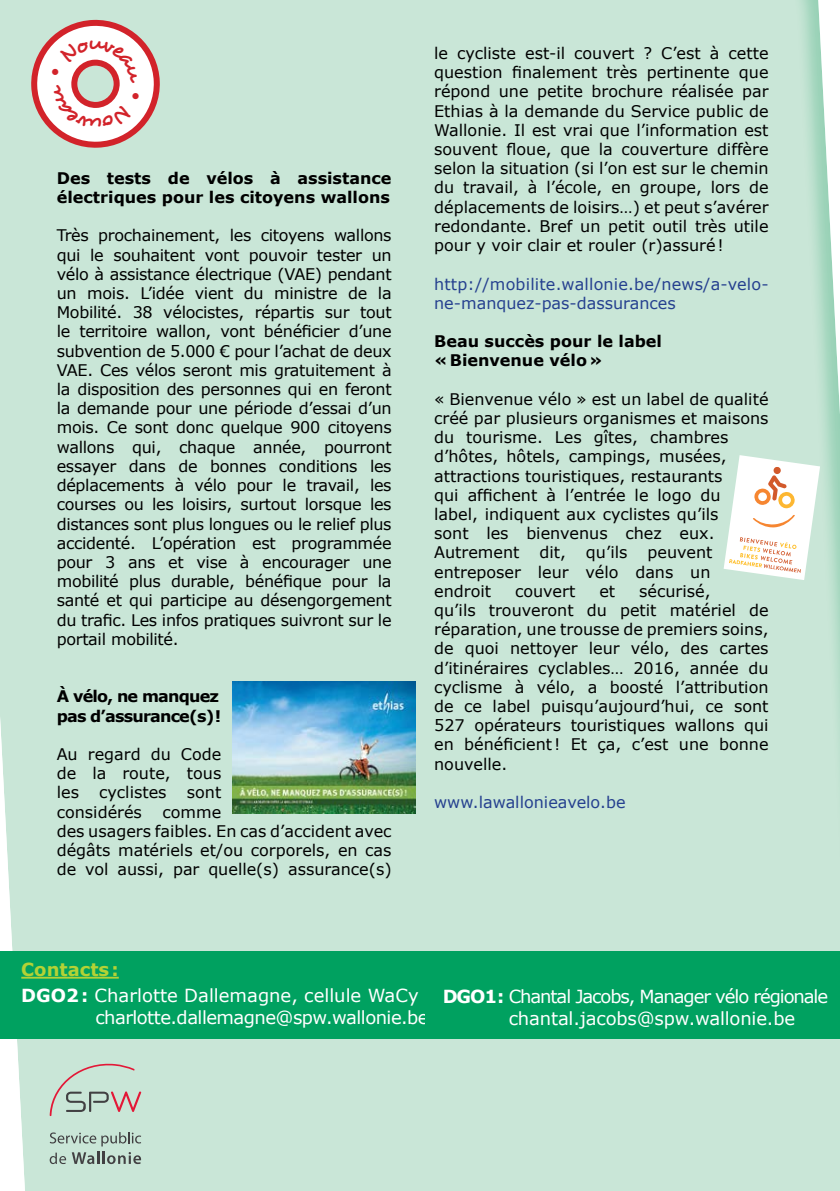
<style>
.page{position:relative;width:840px;height:1191px;background:#fff}
.page>*{position:absolute;margin:0;border:0;box-sizing:border-box;transform-origin:0 0}
.t1{font:25px "Desyrel";color:#d2232a}
.t2{font:18px "Verdana";letter-spacing:-.06em;color:#fff}
.t3{font:18px "Verdana";color:#fff}
.t4{font:18px "Verdana";letter-spacing:-.03em;color:#fff}
.t5{font:18px "Verdana";letter-spacing:-.01em;color:#fff}
.t6{font:700 18px "Verdana";color:#b3d235}
.corp_de_texte{font:16px/19.2px "Verdana";color:#000;text-align:justify}
.corp_de_texte-2{font:16px/19.2px "Verdana";color:#25408f}
.sous_titre{font:700 16px/19.2px "Verdana";color:#000}
.corp_de_texte-3{font:700 16px/19.2px "Verdana";color:#000}
.sous_titre-2{font:700 16px/19.2px "Verdana";letter-spacing:-.05em;color:#000}
.s1{font-weight:700}
</style>
<div class="page">
<div style="left:0;top:0;width:839px;height:1191px;background:#c9e6d7"></div>
<svg style="left:50px;top:1062px;width:91px;height:54px;background:#c3cec3"></svg>
<svg style="left:50px;top:1132px;width:91px;height:32px;background:#a8beb3"></svg>
<div style="left:0;top:951px;width:432px;height:88px;background:#00a160"></div>
<hr style="left:21px;top:976px;width:98px;height:2px;background:#b3d235">
<div style="left:425px;top:951px;width:414px;height:88px;background:#00a160"></div>
<svg style="left:723px;top:455px;width:96px;height:125px"></svg>
<img style="left:232px;top:682px;width:183px;height:132px">
<svg style="left:28px;top:18px;width:135px;height:131px"></svg>
<p class="t1" style="left:87px;top:26px;width:18px">u</p>
<p class="t1" style="left:103px;top:142px;width:18px;rotate:-180deg">u</p>
<p class="sous_titre" style="left:57px;top:168px;width:336px">Des tests de vélos à assistance électriques pour les citoyens wallons</p>
<p class="corp_de_texte" style="left:57px;top:226px;width:336px">Très prochainement, les citoyens wallons qui le souhaitent vont pouvoir tester un vélo à assistance électrique (VAE) pendant un mois. L’idée vient du ministre de la Mobilité. 38 vélocistes, répartis sur tout le territoire wallon, vont bénéficier d’une subvention de 5.000 € pour l’achat de deux VAE. Ces vélos seront mis gratuitement à la disposition des personnes qui en feront la demande pour une période d’essai d’un mois. Ce sont donc quelque 900 citoyens wallons qui, chaque année, pourront essayer dans de bonnes conditions les déplacements à vélo pour le travail, les courses ou les loisirs, surtout lorsque les distances sont plus longues ou le relief plus accidenté. L’opération est programmée pour 3 ans et vise à encourager une mobilité plus durable, bénéfique pour la santé et qui participe au désengorgement du trafic. Les infos pratiques suivront sur le portail mobilité.</p>
<p class="sous_titre-2" style="left:57px;top:686px;width:166px">À vélo, ne manquez pas d’assurance(s)!</p>
<p class="corp_de_texte" style="left:57px;top:744px;width:166px">Au regard du Code de la route, tous les</p>
<p class="corp_de_texte" style="left:99px;top:783px;width:69px">cyclistes</p>
<p class="corp_de_texte" style="left:187px;top:783px;width:36px">sont</p>
<p class="corp_de_texte" style="left:57px;top:802px;width:87px">considérés</p>
<p class="corp_de_texte" style="left:57px;top:802px;width:336px;text-align:left;text-indent:106px">comme<br>des usagers faibles. En cas d’accident avec dégâts matériels et/ou corporels, en cas de vol aussi, par quelle(s) assurance(s)</p>
<p class="corp_de_texte" style="left:434px;top:43px;width:336px">le cycliste est-il couvert ? C’est à cette question finalement très pertinente que répond une petite brochure réalisée par Ethias à la demande du Service public de Wallonie. Il est vrai que l’information est souvent floue, que la couverture diffère selon la situation (si l’on est sur le chemin du travail, à l’école, en groupe, lors de déplacements de loisirs…) et peut s’avérer redondante. Bref un petit outil très utile pour y voir clair et rouler (r)assuré!</p>
<p class="corp_de_texte-2" style="left:434px;top:274px;width:336px">http://mobilite.wallonie.be/news/a-velo&shy;ne-manquez-pas-dassurances</p>
<p class="corp_de_texte-3" style="left:434px;top:331px;width:229px">Beau succès pour le label «Bienvenue vélo»</p>
<p class="corp_de_texte" style="left:434px;top:389px;width:336px;text-align:left">« Bienvenue vélo » est un label de qualité créé par plusieurs organismes et maisons du tourisme. Les gîtes, chambres d’hôtes, hôtels, campings, musées, attractions touristiques, restaurants<br>qui affichent à l’entrée le logo du<br>label, indiquent aux cyclistes qu’ils<br>sont les bienvenus chez eux.<br>Autrement dit, qu’ils peuvent entreposer leur vélo dans un endroit</p>
<p class="corp_de_texte" style="left:434px;top:581px;width:336px;text-align:left;text-indent:205px">sécurisé,<br>qu’ils trouveront du petit matériel de réparation, une trousse de premiers soins, de quoi nettoyer leur vélo, des cartes d’itinéraires cyclables… 2016, année du cyclisme à vélo, a boosté l’attribution de ce label puisqu’aujourd’hui, ce sont 527 opérateurs touristiques wallons qui en bénéficient ! Et ça, c’est une bonne nouvelle.</p>
<p class="corp_de_texte-2" style="left:434px;top:792px;width:193px">www.lawallonieavelo.be</p>
<p class="corp_de_texte" style="left:515px;top:581px;width:62px">couvert</p>
<p class="corp_de_texte" style="left:599px;top:581px;width:17px">et</p>
<p class="t6" style="left:21px;top:957px;width:99px">Contacts:</p>
<p class="t3" style="left:21px;top:983px;width:398px"><span class="s1">DGO2:</span> Charlotte Dallemagne, cellule WaCy</p>
<p class="t4" style="left:95px;top:1005px;width:334px">charlotte.dallemagne@spw.wallonie.be</p>
<p class="t2" style="left:442px;top:983px;width:387px"><span class="s1">DGO1:</span> Chantal Jacobs, Manager vélo régionale</p>
<p class="t5" style="left:508px;top:1005px;width:288px">chantal.jacobs@spw.wallonie.be</p>
</div>
